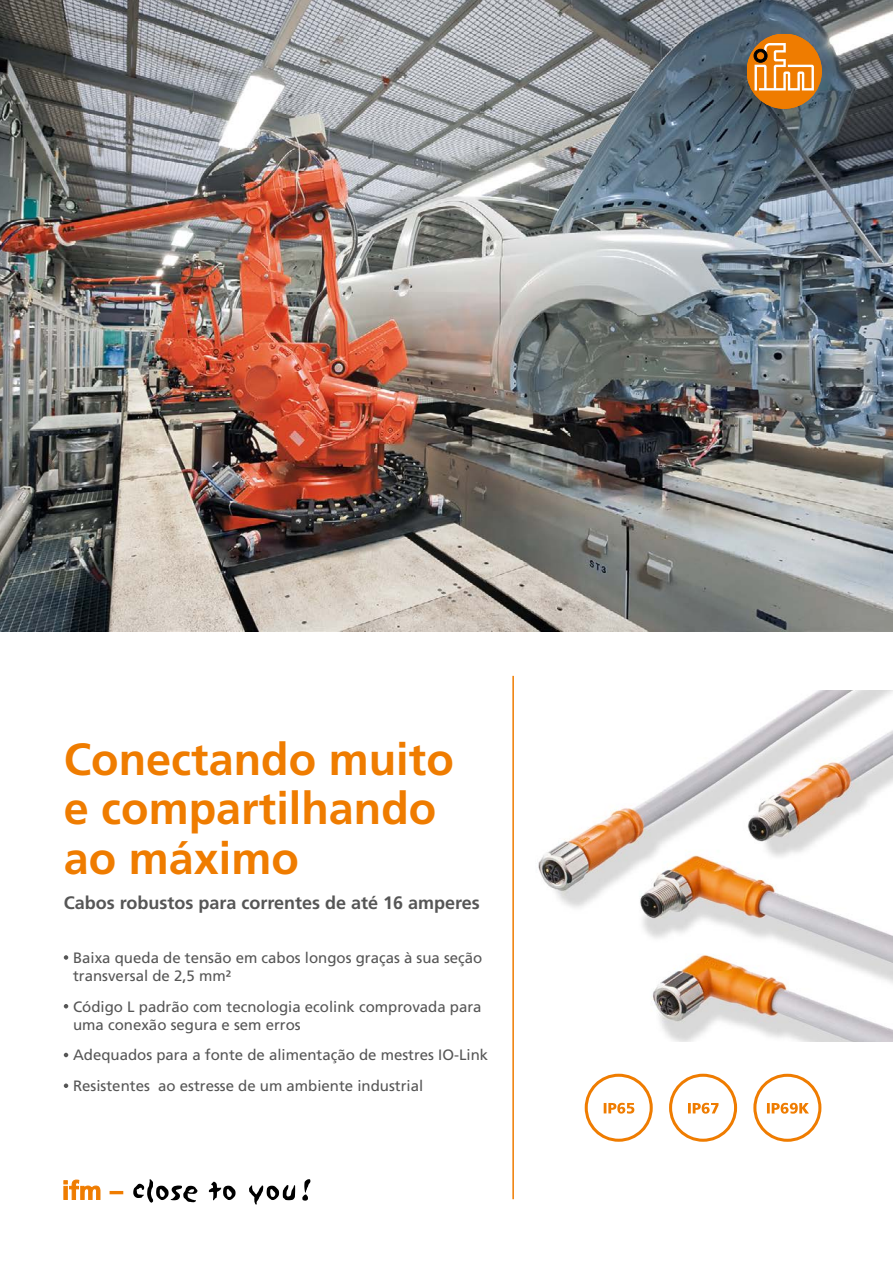
<style>
.page{position:relative;width:893px;height:1263px;background:#fff}
.page>*{position:absolute;margin:0;border:0;box-sizing:border-box;transform-origin:0 0}
.Titel_Headline_30pt{font:700 45px/49.5px "Frutiger LT Com";color:#ef7c00}
.Titel_Subheadline_12pt{font:700 18px "Frutiger LT Com";color:#565656}
.Features{font:15px/18px "Frutiger LT Com";color:#565656}
</style>
<div class="page">
<img style="left:538px;top:690px;width:355px;height:352px">
<img style="left:0;top:0;width:893px;height:631px">
<svg style="left:64px;top:1180px;width:36px;height:20px"></svg>
<svg style="left:110px;top:1191px;width:13px;height:3px"></svg>
<svg style="left:133px;top:1179px;width:64px;height:24px"></svg>
<svg style="left:209px;top:1182px;width:27px;height:18px"></svg>
<svg style="left:249px;top:1185px;width:46px;height:19px"></svg>
<svg style="left:302px;top:1179px;width:8px;height:22px"></svg>
<hr style="left:512px;top:676px;width:2px;height:523px;background:#ef7c00">
<div style="left:747px;top:34px;width:74px;height:74px;background:#ef7c00;border-radius:50%"></div>
<div style="left:747px;top:34px;width:74px;height:74px;border:1px solid #ef7c00;border-radius:50%"></div>
<svg style="left:754px;top:43px;width:60px;height:47px"></svg>
<svg style="left:64px;top:955px;width:4px;height:5px"></svg>
<svg style="left:64px;top:1004px;width:4px;height:4px"></svg>
<svg style="left:64px;top:1053px;width:4px;height:4px"></svg>
<svg style="left:64px;top:1083px;width:4px;height:5px"></svg>
<svg style="left:669px;top:1074px;width:68px;height:68px"></svg>
<svg style="left:585px;top:1074px;width:68px;height:68px"></svg>
<svg style="left:753px;top:1074px;width:68px;height:68px"></svg>
<p class="Titel_Headline_30pt" style="left:64px;top:734px;width:392px">Conectando muito e compartilhando ao máximo</p>
<p class="Titel_Subheadline_12pt" style="left:64px;top:892px;width:418px">Cabos robustos para correntes de até 16 amperes</p>
<p class="Features" style="left:73px;top:949px;width:411px">Baixa queda de tensão em cabos longos graças à sua seção transversal de 2,5 mm²</p>
<p class="Features" style="left:73px;top:997px;width:410px">Código L padrão com tecnologia ecolink comprovada para uma conexão segura e sem erros</p>
<p class="Features" style="left:73px;top:1046px;width:417px">Adequados para a fonte de alimentação de mestres IO-Link</p>
<p class="Features" style="left:73px;top:1077px;width:352px">Resistentes ao estresse de um ambiente industrial</p>
</div>
